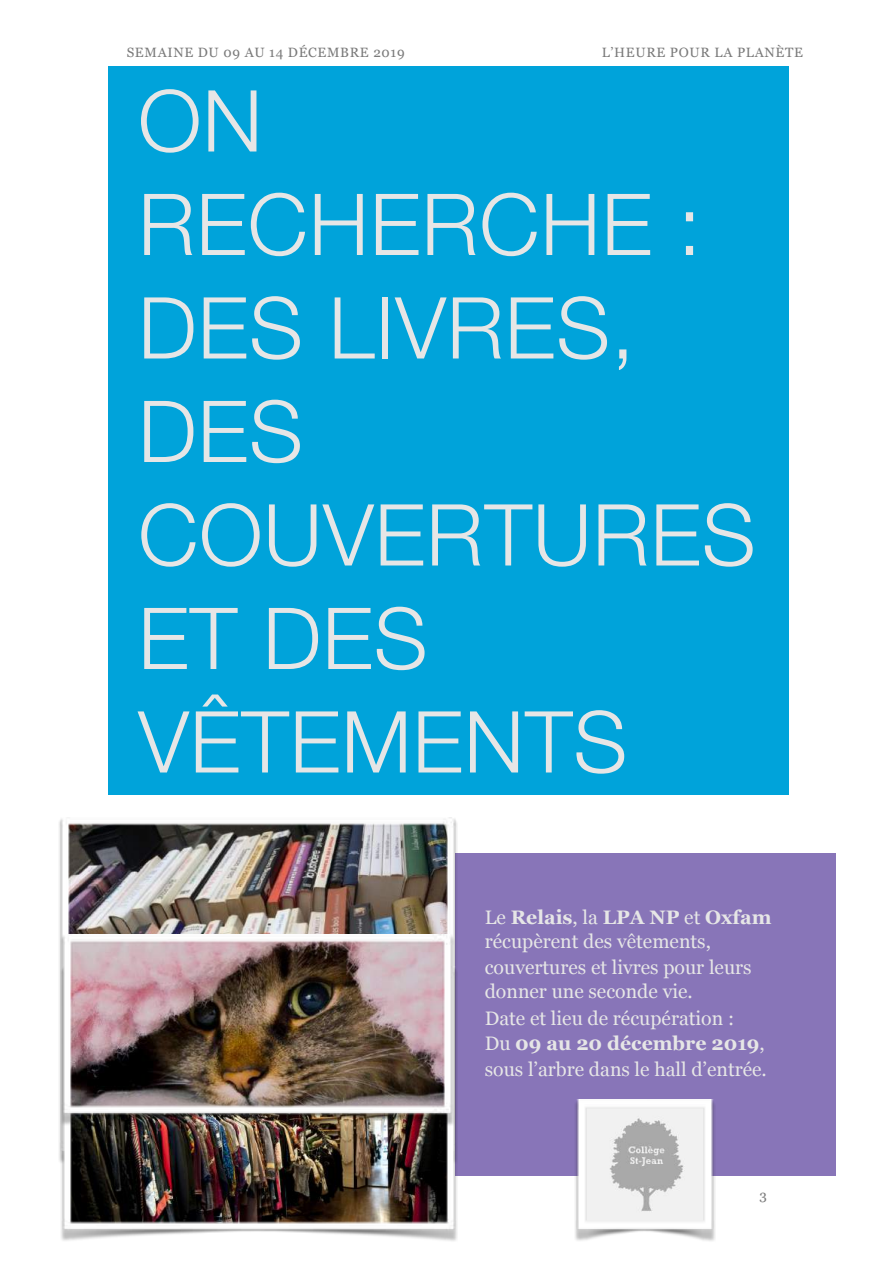
<style>
.page{position:relative;width:893px;height:1263px;background:#fff}
.page>*{position:absolute;margin:0;border:0;box-sizing:border-box;transform-origin:0 0}
.t1{font:300 85.5px/103.5px "Helvetica Neue";letter-spacing:.01em;color:#e6e6e6}
.t2{font:19.5px/24.5px "Georgia";color:#e6e6e6}
.t3{font:13.5px "Georgia";letter-spacing:.05em;color:#7a7a7a}
.s1{font-weight:700}
</style>
<div class="page">
<div style="left:108px;top:66px;width:680px;height:729px;background:#00a3da"></div>
<div style="left:455px;top:854px;width:380px;height:322px;background:#8875b8"></div>
<img style="left:59px;top:819px;width:398px;height:344px">
<img style="left:61px;top:967px;width:396px;height:274px">
<img style="left:61px;top:935px;width:394px;height:191px">
<img style="left:575px;top:1100px;width:140px;height:141px">
<p class="t3" style="left:127px;top:45px;width:279px">SEMAINE DU 09 AU 14 DÉCEMBRE 2019</p>
<p class="t3" style="left:601px;top:45px;width:203px">L’HEURE POUR LA PLANÈTE</p>
<h1 class="t1" style="left:138px;top:68px;width:619px">ON<br>RECHERCHE :<br>DES LIVRES,<br>DES<br>COUVERTURES<br>ET DES<br>VÊTEMENTS</h1>
<p class="t2" style="left:484px;top:905px;width:288px">Le <span class="s1">Relais</span>, la <span class="s1">LPA NP</span> et <span class="s1">Oxfam </span>récupèrent des vêtements, couvertures et livres pour leurs donner une seconde vie.</p>
<p class="t2" style="left:484px;top:1005px;width:283px;line-height:25.5px">Date et lieu de récupération :<br>Du <span class="s1">09 au 20 décembre 2019</span>, sous l’arbre dans le hall d’entrée.</p>
<p class="t3" style="left:759px;top:1188px;width:9px">3</p>
</div>
